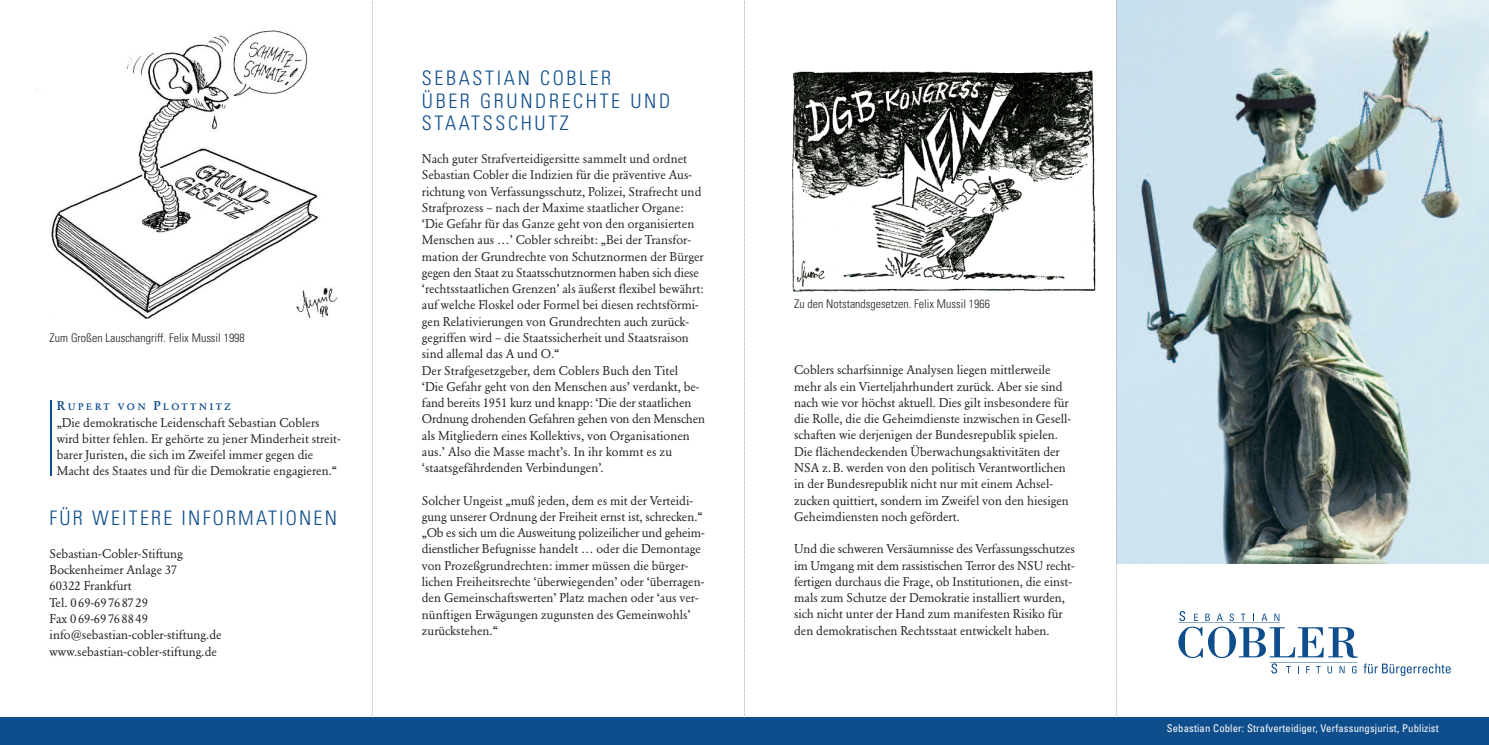
<style>
.page{position:relative;width:1489px;height:745px;background:#fff}
.page>*{position:absolute;margin:0;border:0;box-sizing:border-box;transform-origin:0 0}
.t1{font:300 condensed 20px/22.5px "Univers";letter-spacing:.135em;color:#0f4e8c}
.t2{font:300 condensed 20px "Univers";letter-spacing:.11em;color:#0f4e8c}
.t3{font:12.5px/16.2px "Garamond BE";color:#231f20}
.t4{font:300 condensed 11.88px "Univers";color:#231f20}
.t5{font:condensed 10.62px "Univers";letter-spacing:.015em;color:#fff}
.t6{font:500 9.38px "Garamond BE";letter-spacing:.265em;color:#0f4e8c}
.s1{font-size:12.5px}
</style>
<div class="page">
<img style="left:1117px;top:0;width:371px;height:563px">
<svg style="left:1179px;top:611px;width:6px;height:9px"></svg>
<svg style="left:1194px;top:613px;width:3px;height:7px"></svg>
<svg style="left:1205px;top:613px;width:4px;height:7px"></svg>
<svg style="left:1217px;top:613px;width:5px;height:7px"></svg>
<svg style="left:1229px;top:613px;width:4px;height:7px"></svg>
<svg style="left:1240px;top:613px;width:5px;height:7px"></svg>
<svg style="left:1261px;top:613px;width:6px;height:7px"></svg>
<svg style="left:1274px;top:613px;width:5px;height:7px"></svg>
<svg style="left:1271px;top:663px;width:6px;height:10px"></svg>
<svg style="left:1306px;top:666px;width:3px;height:7px"></svg>
<svg style="left:1316px;top:666px;width:4px;height:7px"></svg>
<svg style="left:1327px;top:666px;width:4px;height:7px"></svg>
<svg style="left:1339px;top:666px;width:5px;height:7px"></svg>
<svg style="left:1352px;top:665px;width:4px;height:8px"></svg>
<svg style="left:1363px;top:663px;width:87px;height:12px"></svg>
<svg style="left:1178px;top:626px;width:179px;height:31px"></svg>
<hr style="left:1178px;top:621px;width:102px;height:1px;background:#0f4e8c">
<hr style="left:1269px;top:661px;width:87px;height:1px;background:#0f4e8c">
<div style="left:0;top:716px;width:1488px;height:28px;background:#0f4e8c"></div>
<img style="left:37px;top:30px;width:301px;height:289px">
<img style="left:792px;top:70px;width:304px;height:222px">
<hr style="left:50px;top:400px;width:1px;height:75px;background:#0f4e8c">
<svg style="left:372px;top:0;width:1px;height:717px"></svg>
<svg style="left:744px;top:0;width:1px;height:717px"></svg>
<svg style="left:1116px;top:0;width:1px;height:717px"></svg>
<p class="t4" style="left:50px;top:333px;width:197px">Zum Großen Lauschangriff. Felix Mussil 1998</p>
<p class="t6" style="left:57px;top:403px;width:175px"><span class="s1">R</span>UPERT VON <span class="s1">P</span>LOTTNITZ</p>
<p class="t3" style="left:57px;top:415px;width:285px">„Die demokratische Leidenschaft Sebastian Coblers wird bitter fehlen. Er gehörte zu jener Minderheit streit&shy;barer Juristen, die sich im Zweifel immer gegen die Macht des Staates und für die Demokratie engagieren.“</p>
<h1 class="t2" style="left:50px;top:510px;width:289px">FÜR WEITERE INFORMATIONEN</h1>
<p class="t3" style="left:50px;top:546px;width:173px">Sebastian-Cobler-Stiftung<br>Bockenheimer Anlage 37<br>60322 Frankfurt<br>Tel. 069-69768729<br>Fax 0 69-69768849 info@sebastian-cobler-stiftung.de www.sebastian-cobler-stiftung.de</p>
<h1 class="t1" style="left:422px;top:69px;width:250px">SEBASTIAN COBLER<br>ÜBER GRUNDRECHTE UND<br>STAATSSCHUTZ</h1>
<p class="t3" style="left:422px;top:151px;width:285px">Nach guter Strafverteidigersitte sammelt und ordnet Sebastian Cobler die Indizien für die präventive Aus&shy;richtung von Verfassungsschutz, Polizei, Strafrecht und Strafprozess – nach der Maxime staatlicher Organe: ‘Die Gefahr für das Ganze geht von den organisierten Menschen aus …’ Cobler schreibt: „Bei der Transfor&shy;mation der Grundrechte von Schutznormen der Bürger gegen den Staat zu Staatsschutznormen haben sich diese ‘rechtsstaatlichen Grenzen’ als äußerst flexibel bewährt: auf welche Floskel oder Formel bei diesen rechtsförmi&shy;gen Relativierungen von Grundrechten auch zurück&shy;gegriffen wird – die Staatssicherheit und Staatsraison sind allemal das A und O.“<br>Der Strafgesetzgeber, dem Coblers Buch den Titel<br>‘Die Gefahr geht von den Menschen aus’ verdankt, be&shy;fand bereits 1951 kurz und knapp: ‘Die der staatlichen Ordnung drohenden Gefahren gehen von den Menschen als Mitgliedern eines Kollektivs, von Organisationen aus.’ Also die Masse macht’s. In ihr kommt es zu ‘staatsgefährdenden Verbindungen’.</p>
<p class="t3" style="left:422px;top:493px;width:284px">Solcher Ungeist „muß jeden, dem es mit der Verteidi&shy;gung unserer Ordnung der Freiheit ernst ist, schrecken.“ „Ob es sich um die Ausweitung polizeilicher und geheim&shy;dienstlicher Befugnisse handelt … oder die Demontage von Prozeßgrundrechten: immer müssen die bürger&shy;lichen Freiheitsrechte ‘überwiegenden’ oder ‘überragen&shy;den Gemeinschaftswerten’ Platz machen oder ‘aus ver&shy;nünftigen Erwägungen zugunsten des Gemeinwohls’ zurückstehen.“</p>
<p class="t4" style="left:794px;top:299px;width:197px">Zu den Notstandsgesetzen. Felix Mussil 1966</p>
<p class="t3" style="left:794px;top:363px;width:278px">Coblers scharfsinnige Analysen liegen mittlerweile mehr als ein Vierteljahrhundert zurück. Aber sie sind nach wie vor höchst aktuell. Dies gilt insbesondere für die Rolle, die die Geheimdienste inzwischen in Gesell&shy;schaften wie derjenigen der Bundesrepublik spielen.<br>Die flächendeckenden Überwachungsaktivitäten der NSA z.B. werden von den politisch Verantwortlichen in der Bundesrepublik nicht nur mit einem Achsel&shy;zucken quittiert, sondern im Zweifel von den hiesigen Geheimdiensten noch gefördert.</p>
<p class="t3" style="left:794px;top:541px;width:282px">Und die schweren Versäumnisse des Verfassungsschutzes im Umgang mit dem rassistischen Terror des NSU recht&shy;fertigen durchaus die Frage, ob Institutionen, die einst&shy;mals zum Schutze der Demokratie installiert wurden, sich nicht unter der Hand zum manifesten Risiko für den demokratischen Rechtsstaat entwickelt haben.</p>
<p class="t5" style="left:1166px;top:723px;width:273px">Sebastian Cobler: Strafverteidiger, Verfassungsjurist, Publizist</p>
</div>
